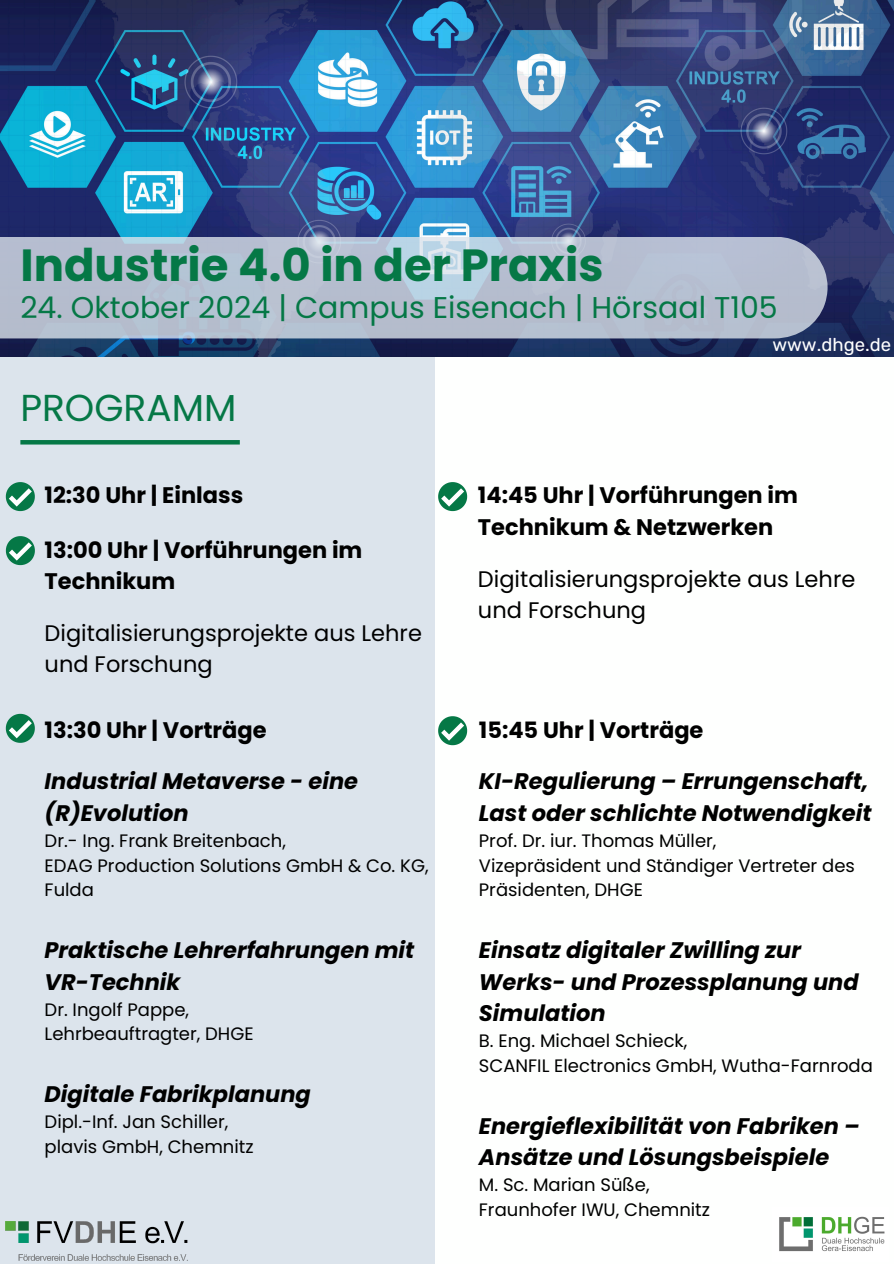
<style>
.page{position:relative;width:894px;height:1264px;background:#fff}
.page>*{position:absolute;margin:0;border:0;box-sizing:border-box;transform-origin:0 0}
.t1{font:700 45px "Poppins";color:#057846}
.t2{font:37.5px "Poppins";color:#057846}
.t3{font:30px "Poppins";color:#057846}
.t4{font:italic 700 22.5px/31.5px "Poppins";color:#000}
.t5{font:700 22.5px/31.5px "Poppins";color:#000}
.t6{font:22.5px/31.5px "Poppins";color:#000}
.t7{font:18.45px "Rubik";color:#fff}
.t8{font:18px/24.8px "Poppins";color:#000}
</style>
<div class="page">
<div style="left:0;top:0;width:893px;height:1263px;background:#dce4ec"></div>
<div style="left:435px;top:141px;width:458px;height:1122px;background:#fefffe"></div>
<img style="left:0;top:0;width:893px;height:357px">
<svg style="left:0;top:236px;width:827px;height:102px;background:#b3becf"></svg>
<hr style="left:20px;top:440px;width:220px;height:4px;background:#057846">
<svg style="left:6px;top:536px;width:29px;height:29px"></svg>
<svg style="left:6px;top:713px;width:29px;height:29px"></svg>
<svg style="left:438px;top:716px;width:29px;height:29px"></svg>
<svg style="left:438px;top:482px;width:29px;height:29px"></svg>
<svg style="left:6px;top:482px;width:29px;height:29px"></svg>
<img style="left:779px;top:1216px;width:106px;height:36px">
<img style="left:6px;top:1221px;width:181px;height:39px">
<p class="t1" style="left:20px;top:233px;width:584px">Industrie 4.0 in der Praxis</p>
<h2 class="t3" style="left:20px;top:287px;width:758px">24. Oktober 2024 | Campus Eisenach | Hörsaal T105</h2>
<h1 class="t2" style="left:20px;top:381px;width:217px">PROGRAMM</h1>
<h4 class="t5" style="left:45px;top:480px;width:200px">12:30 Uhr | Einlass</h4>
<p class="t5" style="left:45px;top:534px;width:319px">13:00 Uhr | Vorführungen im<br>Technikum</p>
<p class="t6" style="left:45px;top:617px;width:379px">Digitalisierungsprojekte aus Lehre und Forschung</p>
<p class="t5" style="left:45px;top:714px;width:223px">13:30 Uhr | Vorträge</p>
<h4 class="t4" style="left:45px;top:765px;width:315px">Industrial Metaverse - eine (R)Evolution</h4>
<h4 class="t8" style="left:45px;top:828px;width:385px">Dr.- Ing. Frank Breitenbach,<br>EDAG Production Solutions GmbH &amp; Co. KG,<br>Fulda</h4>
<p class="t4" style="left:45px;top:934px;width:371px">Praktische Lehrerfahrungen mit<br>VR-Technik</p>
<p class="t8" style="left:45px;top:996px;width:210px">Dr. Ingolf Pappe,<br>Lehrbeauftragter, DHGE</p>
<h4 class="t4" style="left:45px;top:1078px;width:268px">Digitale Fabrikplanung</h4>
<h5 class="t8" style="left:45px;top:1109px;width:185px">Dipl.-Inf. Jan Schiller,</h5>
<p class="t8" style="left:45px;top:1134px;width:210px">plavis GmbH, Chemnitz</p>
<h3 class="t7" style="left:772px;top:334px;width:120px">www.dhge.de</h3>
<p class="t5" style="left:478px;top:480px;width:321px">14:45 Uhr | Vorführungen im<br>Technikum &amp; Netzwerken</p>
<p class="t6" style="left:478px;top:563px;width:379px">Digitalisierungsprojekte aus Lehre und Forschung</p>
<h4 class="t5" style="left:478px;top:714px;width:226px">15:45 Uhr | Vorträge</h4>
<h5 class="t4" style="left:478px;top:765px;width:394px">KI-Regulierung – Errungenschaft,<br>Last oder schlichte Notwendigkeit</h5>
<h5 class="t8" style="left:478px;top:828px;width:377px">Prof. Dr. iur. Thomas Müller,<br>Vizepräsident und Ständiger Vertreter des<br>Präsidenten, DHGE</h5>
<p class="t4" style="left:478px;top:934px;width:323px">Einsatz digitaler Zwilling zur</p>
<h4 class="t4" style="left:478px;top:966px;width:381px">Werks- und Prozessplanung und<br>Simulation</h4>
<h5 class="t8" style="left:478px;top:1028px;width:210px">B. Eng. Michael Schieck,</h5>
<p class="t8" style="left:478px;top:1053px;width:395px">SCANFIL Electronics GmbH, Wutha-Farnroda</p>
<p class="t4" style="left:478px;top:1110px;width:382px">Energieflexibilität von Fabriken –<br>Ansätze und Lösungsbeispiele</p>
<p class="t8" style="left:478px;top:1172px;width:232px">M. Sc. Marian Süße,<br>Fraunhofer IWU, Chemnitz</p>
</div>
